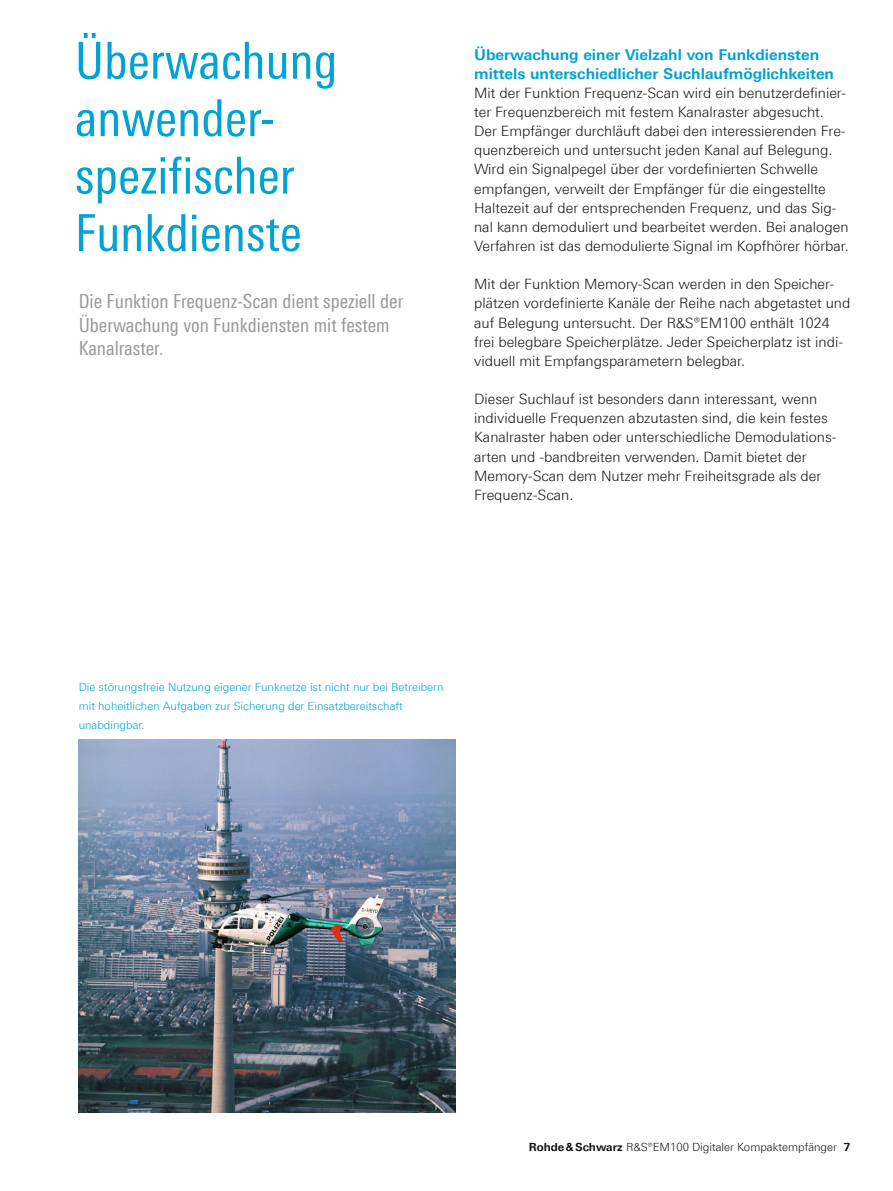
<style>
.page{position:relative;width:893px;height:1191px;background:#fff}
.page>*{position:absolute;margin:0;border:0;box-sizing:border-box;transform-origin:0 0}
.t1{font:51px/57.4px "Linotype Univers 420 Cn";color:#00a3d3}
.t2{font:19.5px/23.4px "Linotype Univers 420 Cn";color:#999}
.t3{font:700 15px/19.2px "Linotype Univers 630";color:#00a3d3}
.t4{font:300 14.25px/19.2px "Linotype Univers 330";color:#131413}
.t5{font:300 11.25px/19.2px "Linotype Univers 330";color:#00a3d3}
.t6{font:300 11.25px "Linotype Univers 330";color:#131413}
.s1{font-family:"Linotype Univers 630";font-weight:700}
</style>
<div class="page">
<img style="left:79px;top:739px;width:376px;height:373px">
<h1 class="t1" style="left:75px;top:32px;width:264px">Überwachung anwender&shy;spezifischer<br>Funkdienste</h1>
<h2 class="t2" style="left:79px;top:290px;width:326px">Die Funktion Frequenz-Scan dient speziell der<br>Überwachung von Funkdiensten mit festem<br>Kanalraster.</h2>
<p class="t3" style="left:474px;top:45px;width:361px">Überwachung einer Vielzahl von Funkdiensten mittels unterschiedlicher Suchlaufmöglichkeiten</p>
<p class="t4" style="left:474px;top:83px;width:376px">Mit der Funktion Frequenz-Scan wird ein benutzerdefinier‑ ter Frequenzbereich mit festem Kanalraster abgesucht.<br>Der Empfänger durchläuft dabei den interessierenden Fre‑ quenzbereich und untersucht jeden Kanal auf Belegung.<br>Wird ein Signalpegel über der vordefinierten Schwelle empfangen, verweilt der Empfänger für die eingestellte Haltezeit auf der entsprechenden Frequenz, und das Sig‑ nal kann demoduliert und bearbeitet werden. Bei analogen Verfahren ist das demodulierte Signal im Kopfhörer hörbar.</p>
<p class="t4" style="left:474px;top:274px;width:378px">Mit der Funktion Memory-Scan werden in den Speicher‑ plätzen vordefinierte Kanäle der Reihe nach abgetastet und auf Belegung untersucht. Der R&amp;S®EM100 enthält 1024 frei belegbare Speicherplätze. Jeder Speicherplatz ist indi‑ viduell mit Empfangsparametern belegbar.</p>
<p class="t4" style="left:474px;top:389px;width:363px">Dieser Suchlauf ist besonders dann interessant, wenn individuelle Frequenzen abzutasten sind, die kein festes Kanalraster haben oder unterschiedliche Demodulations&shy;arten und -bandbreiten verwenden. Damit bietet der Memory-Scan dem Nutzer mehr Freiheitsgrade als der Frequenz-Scan.</p>
<p class="t5" style="left:79px;top:677px;width:366px">Die störungsfreie Nutzung eigener Funknetze ist nicht nur bei Betreibern mit hoheitlichen Aufgaben zur Sicherung der Einsatzbereitschaft unabdingbar.</p>
<p class="t6" style="left:529px;top:1140px;width:323px"><span class="s1">Rohde&amp;Schwarz</span> R&amp;S®EM100 Digitaler Kompaktempfänger <span class="s1">7</span></p>
</div>
